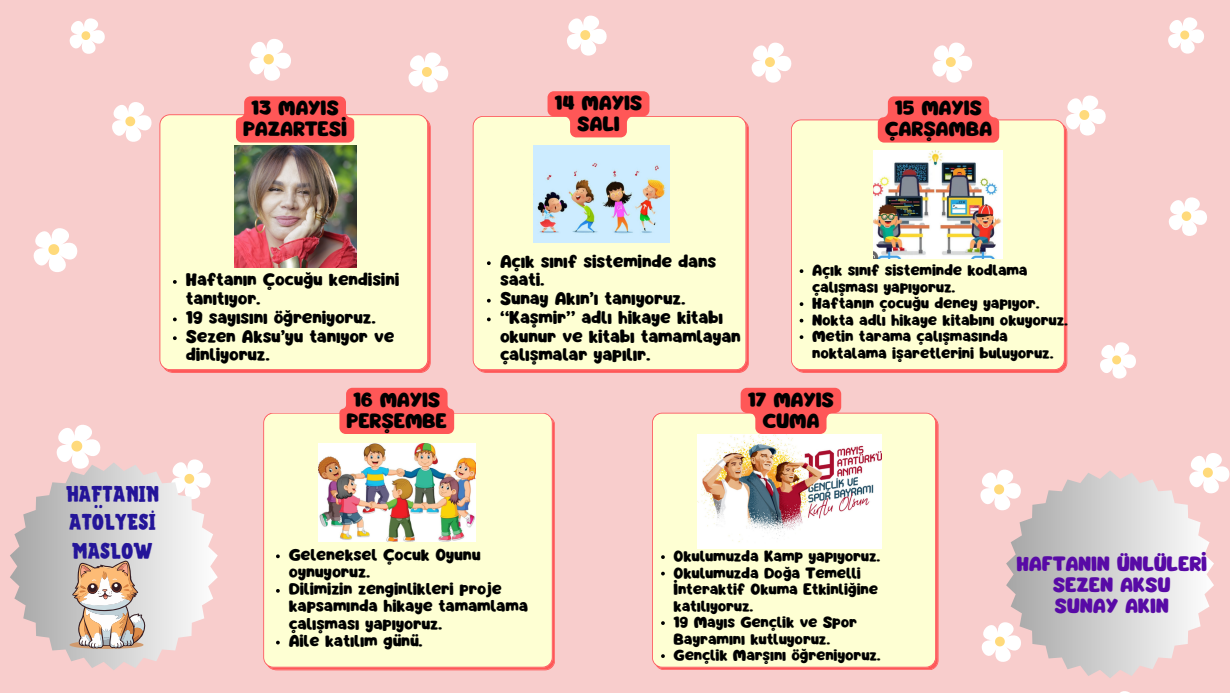
<style>
.page{position:relative;width:1230px;height:693px;background:#f8cdcc}
.page>*{position:absolute;margin:0;border:0;box-sizing:border-box;transform-origin:0 0}
.t1{font:21px/28.5px "Brought";color:#241599}
.t2{font:18px/21px "Mango";letter-spacing:-.01em;color:#000;text-align:center}
.t3{font:18px/21px "Mango";letter-spacing:-.01em;color:#580aa6;text-align:center}
.t4{font:16.1px/18.8px "Mango";letter-spacing:-.01em;color:#000}
.t5{font:16px/18.8px "Mango";letter-spacing:-.01em;color:#000}
.t6{font:15px/17.2px "Mango";letter-spacing:-.01em;color:#000}
.t7{font:14px/16.5px "Mango";letter-spacing:-.01em;color:#000}
</style>
<div class="page">
<svg style="left:970px;top:611px;width:36px;height:59px"></svg>
<svg style="left:969px;top:458px;width:59px;height:61px"></svg>
<svg style="left:1089px;top:332px;width:54px;height:54px"></svg>
<svg style="left:1054px;top:85px;width:59px;height:59px"></svg>
<div style="left:159px;top:114px;width:272px;height:259px;background:#feffd3"></div>
<svg style="left:237px;top:27px;width:62px;height:63px"></svg>
<svg style="left:1158px;top:187px;width:56px;height:57px"></svg>
<svg style="left:59px;top:9px;width:52px;height:52px"></svg>
<svg style="left:44px;top:413px;width:64px;height:49px"></svg>
<svg style="left:1089px;top:680px;width:59px;height:13px"></svg>
<svg style="left:1178px;top:442px;width:52px;height:60px"></svg>
<svg style="left:21px;top:216px;width:64px;height:65px"></svg>
<div style="left:473px;top:116px;width:276px;height:257px;background:#feffd3"></div>
<div style="left:791px;top:119px;width:276px;height:254px;background:#feffd3"></div>
<div style="left:263px;top:413px;width:292px;height:257px;background:#feffd3"></div>
<div style="left:652px;top:413px;width:287px;height:257px;background:#feffd3"></div>
<svg style="left:159px;top:449px;width:59px;height:13px"></svg>
<svg style="left:100px;top:91px;width:59px;height:59px"></svg>
<svg style="left:397px;top:42px;width:58px;height:59px"></svg>
<svg style="left:1158px;top:7px;width:53px;height:54px"></svg>
<svg style="left:740px;top:32px;width:58px;height:59px"></svg>
<svg style="left:555px;top:5px;width:59px;height:59px"></svg>
<svg style="left:1006px;top:470px;width:208px;height:208px"></svg>
<svg style="left:10px;top:462px;width:208px;height:208px"></svg>
<svg style="left:487px;top:261px;width:4px;height:4px"></svg>
<svg style="left:487px;top:299px;width:4px;height:4px"></svg>
<svg style="left:487px;top:318px;width:4px;height:3px"></svg>
<svg style="left:800px;top:269px;width:3px;height:4px"></svg>
<svg style="left:800px;top:302px;width:3px;height:4px"></svg>
<svg style="left:800px;top:319px;width:3px;height:4px"></svg>
<svg style="left:800px;top:335px;width:3px;height:4px"></svg>
<img style="left:874px;top:150px;width:129px;height:108px">
<img style="left:534px;top:145px;width:135px;height:97px">
<svg style="left:69px;top:560px;width:90px;height:89px"></svg>
<img style="left:234px;top:145px;width:122px;height:123px">
<svg style="left:276px;top:554px;width:4px;height:4px"></svg>
<svg style="left:276px;top:589px;width:4px;height:4px"></svg>
<svg style="left:276px;top:641px;width:4px;height:3px"></svg>
<img style="left:318px;top:443px;width:158px;height:98px">
<img style="left:698px;top:435px;width:184px;height:114px">
<svg style="left:236px;top:96px;width:118px;height:47px"></svg>
<svg style="left:548px;top:91px;width:101px;height:46px"></svg>
<svg style="left:741px;top:388px;width:100px;height:46px"></svg>
<div style="left:339px;top:388px;width:115px;height:46px;background:#ff5757"></div>
<svg style="left:878px;top:32px;width:121px;height:111px"></svg>
<svg style="left:173px;top:280px;width:4px;height:4px"></svg>
<svg style="left:173px;top:318px;width:4px;height:3px"></svg>
<svg style="left:173px;top:336px;width:4px;height:4px"></svg>
<svg style="left:661px;top:555px;width:4px;height:4px"></svg>
<svg style="left:661px;top:572px;width:4px;height:3px"></svg>
<svg style="left:661px;top:621px;width:4px;height:4px"></svg>
<svg style="left:661px;top:654px;width:4px;height:4px"></svg>
<h3 class="t2" style="left:243px;top:98px;width:106px">13 MAYIS<br>PAZARTESİ</h3>
<p class="t2" style="left:555px;top:93px;width:89px">14 MAYIS<br>SALI</p>
<p class="t2" style="left:885px;top:98px;width:109px">15 MAYIS<br>ÇARŞAMBA</p>
<p class="t1" style="left:67px;top:479px;width:94px">HAFTANIN<br>ATÖLYESİ<br>MASLOW</p>
<p class="t5" style="left:186px;top:271px;width:215px">Haftanın Çocuğu kendisini tanıtıyor.</p>
<p class="t5" style="left:186px;top:309px;width:191px">19 sayısını öğreniyoruz.</p>
<p class="t5" style="left:186px;top:327px;width:210px">Sezen Aksu’yu tanıyor ve dinliyoruz.</p>
<p class="t2" style="left:347px;top:390px;width:102px">16 MAYIS<br>PERŞEMBE</p>
<p class="t4" style="left:500px;top:252px;width:218px">Açık sınıf sisteminde dans saati.</p>
<p class="t4" style="left:500px;top:290px;width:187px">Sunay Akın’ı tanıyoruz.</p>
<p class="t4" style="left:500px;top:309px;width:242px">“Kaşmir” adlı hikaye kitabı okunur ve kitabı tamamlayan çalışmalar yapılır.</p>
<p class="t7" style="left:812px;top:263px;width:217px">Açık sınıf sisteminde kodlama çalışması yapıyoruz.</p>
<p class="t7" style="left:812px;top:296px;width:229px">Haftanın çocuğu deney yapıyor.</p>
<h2 class="t7" style="left:812px;top:312px;width:257px">Nokta adlı hikaye kitabını okuyoruz.</h2>
<p class="t7" style="left:812px;top:329px;width:243px">Metin tarama çalışmasında noktalama işaretlerini buluyoruz.</p>
<p class="t2" style="left:748px;top:390px;width:88px">17 MAYIS<br>CUMA</p>
<p class="t6" style="left:289px;top:547px;width:193px">Geleneksel Çocuk Oyunu oynuyoruz.</p>
<h2 class="t6" style="left:289px;top:581px;width:241px">Dilimizin zenginlikleri proje kapsamında hikaye tamamlama çalışması yapıyoruz.</h2>
<h2 class="t6" style="left:289px;top:633px;width:135px">Aile katılım günü.</h2>
<p class="t7" style="left:674px;top:549px;width:208px">Okulumuzda Kamp yapıyoruz.</p>
<p class="t7" style="left:674px;top:565px;width:206px">Okulumuzda Doğa Temelli<br>İnteraktif Okuma Etkinliğine katılıyoruz.</p>
<p class="t7" style="left:674px;top:615px;width:185px">19 Mayıs Gençlik ve Spor<br>Bayramını kutluyoruz.</p>
<p class="t7" style="left:674px;top:648px;width:209px">Gençlik Marşını öğreniyoruz.</p>
<p class="t3" style="left:1016px;top:554px;width:192px">HAFTANIN ÜNLÜLERİ<br>SEZEN AKSU<br>SUNAY AKIN</p>
</div>
